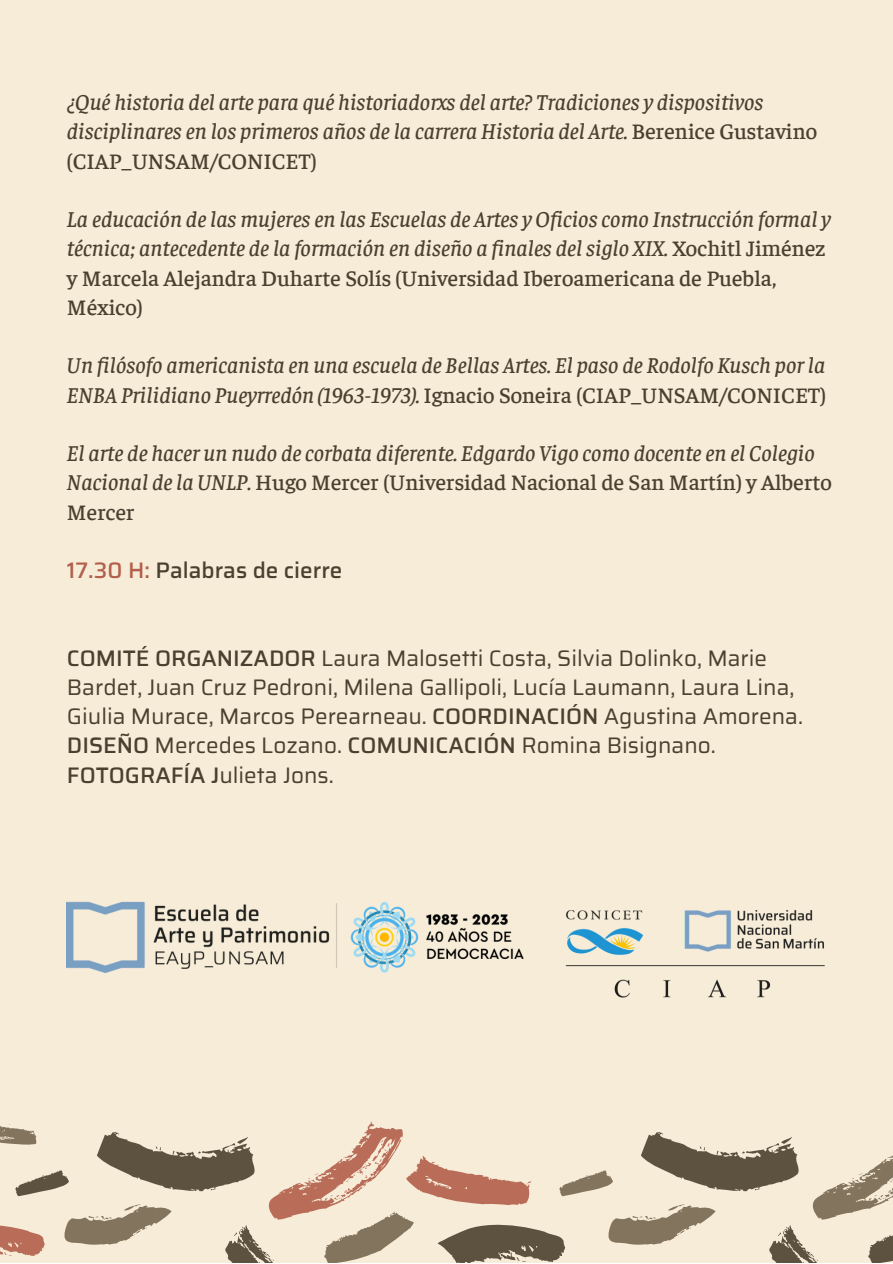
<style>
.page{position:relative;width:893px;height:1264px;background:#fff}
.page>*{position:absolute;margin:0;border:0;box-sizing:border-box;transform-origin:0 0}
.t1{font:italic 500 22.5px/29.2px "Faustina";color:#4b3f2f}
.t2{font:22.5px/29.2px "Saira";color:#4b3f2f}
.t3{font:500 22.5px "Saira";color:#4b3f2f}
.s1{font-style:normal}
.s2{color:#b25f4b}
.s3{font-weight:500}
</style>
<div class="page">
<div style="left:0;top:0;width:892px;height:1262px;background:#f6ecd8"></div>
<svg style="left:0;top:1121px;width:892px;height:141px"></svg>
<img style="left:67px;top:901px;width:457px;height:73px">
<img style="left:565px;top:910px;width:260px;height:88px">
<p class="t1" style="left:67px;top:86px;width:751px">¿Qué historia del arte para qué historiadorxs del arte? Tradiciones y dispositivos disciplinares en los primeros años de la carrera Historia del Arte. <span class="s1">Berenice Gustavino (CIAP_UNSAM/CONICET)</span></p>
<p class="t1" style="left:67px;top:203px;width:765px">La educación de las mujeres en las Escuelas de Artes y Oficios como Instrucción formal y técnica; antecedente de la formación en diseño a finales del siglo XIX. <span class="s1">Xochitl Jiménez y Marcela Alejandra Duharte Solís (Universidad Iberoamericana de Puebla, México)</span></p>
<p class="t1" style="left:67px;top:349px;width:760px">Un filósofo americanista en una escuela de Bellas Artes. El paso de Rodolfo Kusch por la<br>ENBA Prilidiano Pueyrredón (1963-1973). <span class="s1">Ignacio Soneira (CIAP_UNSAM/CONICET)</span></p>
<p class="t1" style="left:67px;top:437px;width:766px">El arte de hacer un nudo de corbata diferente. Edgardo Vigo como docente en el Colegio<br>Nacional de la UNLP. <span class="s1">Hugo Mercer (Universidad Nacional de San Martín) y Alberto<br>Mercer</span></p>
<p class="t3" style="left:67px;top:552px;width:277px"><span class="s2">17.30 H:</span> Palabras de cierre</p>
<p class="t2" style="left:67px;top:643px;width:737px"><span class="s3">COMITÉ ORGANIZADOR</span> Laura Malosetti Costa, Silvia Dolinko, Marie Bardet, Juan Cruz Pedroni, Milena Gallipoli, Lucía Laumann, Laura Lina, Giulia Murace, Marcos Perearneau. <span class="s3">COORDINACIÓN</span> Agustina Amorena.<br><span class="s3">DISEÑO</span> Mercedes Lozano. <span class="s3">COMUNICACIÓN</span> Romina Bisignano.<br><span class="s3">FOTOGRAFÍA J</span>ulieta Jons.</p>
</div>
